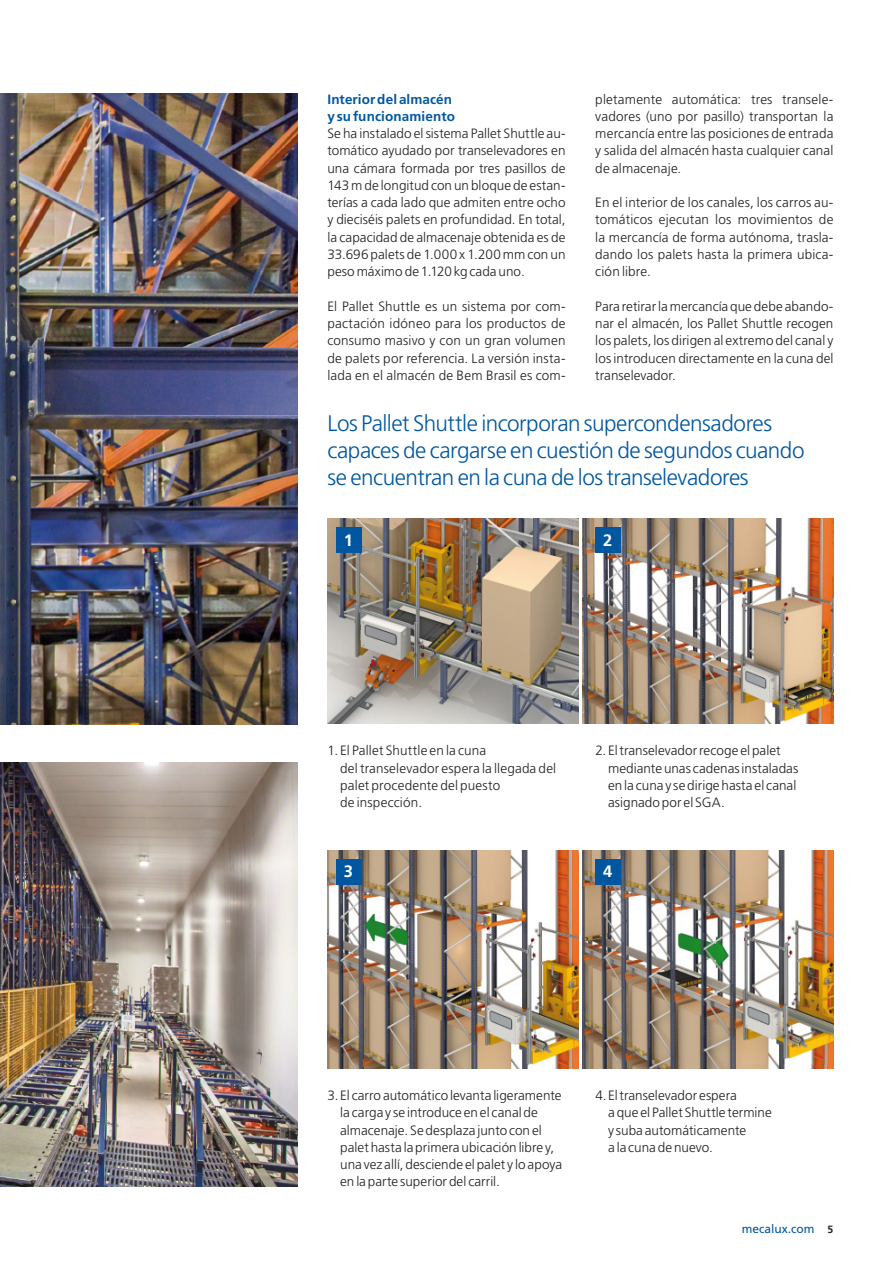
<style>
.page{position:relative;width:893px;height:1263px;background:#fff}
.page>*{position:absolute;margin:0;border:0;box-sizing:border-box;transform-origin:0 0}
.t1{font:300 22.5px/27px "Frutiger LT Std";letter-spacing:-.02em;color:#01579f}
.t2{font:700 16.5px "Frutiger LT Std";color:#fff}
.t3{font:300 13.5px/17.2px "Frutiger LT Std";letter-spacing:.005em;color:#231f20;text-align:justify}
.t4{font:700 13.5px/17.2px "Frutiger LT Std";letter-spacing:.01em;color:#01579f}
.t5{font:12px "Frutiger LT Std";color:#01579f}
.s1{font-weight:700;font-size:10.5px;color:#231f20}
</style>
<div class="page">
<img style="left:0;top:762px;width:298px;height:424px">
<img style="left:327px;top:519px;width:251px;height:205px">
<img style="left:327px;top:850px;width:251px;height:219px">
<img style="left:583px;top:519px;width:250px;height:205px">
<img style="left:583px;top:850px;width:250px;height:219px">
<img style="left:0;top:94px;width:298px;height:630px">
<div style="left:336px;top:528px;width:25px;height:25px;background:#01579f"></div>
<div style="left:336px;top:859px;width:25px;height:25px;background:#01579f"></div>
<div style="left:595px;top:528px;width:26px;height:25px;background:#01579f"></div>
<div style="left:595px;top:859px;width:26px;height:25px;background:#01579f"></div>
<p class="t3" style="left:595px;top:91px;width:240px">pletamente automática: tres transele&shy;vadores (uno por pasillo) transportan la mercancía entre las posiciones de entrada y salida del almacén hasta cualquier canal de almacenaje.</p>
<p class="t3" style="left:595px;top:194px;width:240px">En el interior de los canales, los carros au&shy;tomáticos ejecutan los movimientos de la mercancía de forma autónoma, trasla&shy;dando los palets hasta la primera ubica&shy;ción libre.</p>
<p class="t3" style="left:595px;top:298px;width:240px">Para retirar la mercancía que debe abando&shy;nar el almacén, los Pallet Shuttle recogen los palets, los dirigen al extremo del canal y los introducen directamente en la cuna del transelevador.</p>
<p class="t4" style="left:327px;top:90px;width:129px">Interior del almacén y su funcionamiento</p>
<p class="t3" style="left:327px;top:125px;width:240px">Se ha instalado el sistema Pallet Shuttle au&shy;tomático ayudado por transelevadores en una cámara formada por tres pasillos de 143 m de longitud con un bloque de estan&shy;terías a cada lado que admiten entre ocho y dieciséis palets en profundidad. En total, la capacidad de almacenaje obtenida es de 33.696 palets de 1.000 x 1.200 mm con un peso máximo de 1.120 kg cada uno.</p>
<p class="t3" style="left:327px;top:298px;width:240px">El Pallet Shuttle es un sistema por com&shy;pactación idóneo para los productos de consumo masivo y con un gran volumen de palets por referencia. La versión insta&shy;lada en el almacén de Bem Brasil es com-</p>
<h1 class="t1" style="left:327px;top:410px;width:479px">Los Pallet Shuttle incorporan supercondensadores capaces de cargarse en cuestión de segundos cuando se encuentran en la cuna de los transelevadores</h1>
<p class="t2" style="left:344px;top:530px;width:11px">1</p>
<p class="t2" style="left:603px;top:530px;width:11px">2</p>
<p class="t3" style="left:340px;top:742px;width:218px;text-align:left;text-indent:-13px">1. El Pallet Shuttle en la cuna<br>del transelevador espera la llegada del palet procedente del puesto<br>de inspección.</p>
<p class="t2" style="left:344px;top:862px;width:11px">3</p>
<p class="t3" style="left:608px;top:742px;width:192px;text-align:left;text-indent:-13px">2. El transelevador recoge el palet mediante unas cadenas instaladas en la cuna y se dirige hasta el canal asignado por el SGA.</p>
<p class="t2" style="left:603px;top:862px;width:11px">4</p>
<p class="t3" style="left:340px;top:1087px;width:224px;text-align:left;text-indent:-13px">3.El carro automático levanta ligeramente la carga y se introduce en el canal de almacenaje. Se desplaza junto con el palet hasta la primera ubicación libre y, una vez allí, desciende el palet y lo apoya en la parte superior del carril.</p>
<p class="t3" style="left:608px;top:1087px;width:165px;text-align:left;text-indent:-13px">4.El transelevador espera<br>a que el Pallet Shuttle termine y suba automáticamente<br>a la cuna de nuevo.</p>
<p class="t5" style="left:742px;top:1221px;width:93px">mecalux.com <span class="s1">5</span></p>
</div>
